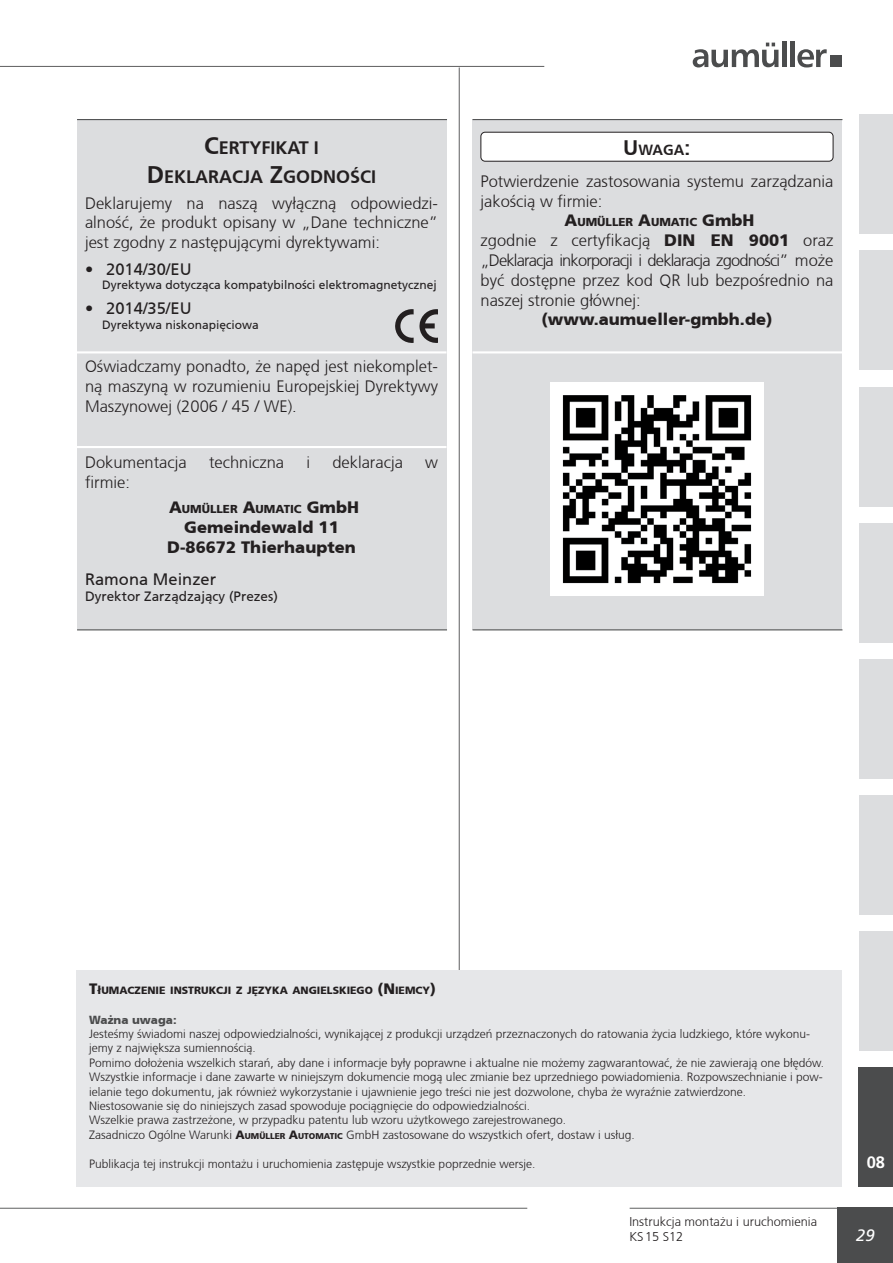
<style>
.page{position:relative;width:893px;height:1263px;background:#fff}
.page>*{position:absolute;margin:0;border:0;box-sizing:border-box;transform-origin:0 0}
.t1{font:700 18px/28.8px "Frutiger CE";color:#231f20;text-align:center}
.t2{font:300 16.5px/19.8px "Frutiger CE";color:#231f20;text-align:justify}
.t3{font:900 16.5px/19.8px "Frutiger CE";color:#231f20;text-align:center}
.t4{font:16.5px "Frutiger CE";color:#231f20}
.t5{font:italic 16.5px "Frutiger LT Std";color:#fff}
.t6{font:700 16.5px "Frutiger LT Std";color:#fff}
.t7{font:700 14.7px "Frutiger CE";color:#231f20}
.t8{font:13.5px "Frutiger CE";color:#231f20}
.t9{font:300 12.75px/15.3px "Frutiger CE";color:#231f20}
.t10{font:300 12px/14.4px "Frutiger CE";color:#231f20}
.t11{font:12px "Frutiger CE";color:#231f20}
.t12{font:900 11.7px "Frutiger CE";color:#4b4c4d}
.t13{font:900 11.55px "Frutiger LT Std";color:#231f20}
.t14{font:900 10.5px "Frutiger CE";color:#231f20}
.s1{font-size:24px}
.s2{font-size:16.5px}
.s3{font-family:"Frutiger CE";font-size:16.5px}
.s4{font-size:21px}
.s5{font-weight:900}
.s6{font-size:15px}
.s7{font-size:11.25px}
.s8{font-weight:900;font-size:8.4px}
</style>
<div class="page">
<div style="left:859px;top:251px;width:34px;height:119px;background:#dcdddf"></div>
<div style="left:859px;top:387px;width:34px;height:119px;background:#dcdddf"></div>
<div style="left:859px;top:523px;width:34px;height:119px;background:#dcdddf"></div>
<div style="left:859px;top:659px;width:34px;height:119px;background:#dcdddf"></div>
<div style="left:859px;top:795px;width:34px;height:119px;background:#dcdddf"></div>
<div style="left:859px;top:931px;width:34px;height:119px;background:#dcdddf"></div>
<div style="left:859px;top:115px;width:34px;height:119px;background:#dcdddf"></div>
<hr style="left:630px;top:1208px;width:263px;height:1px;background:#4b4c4d">
<hr style="left:0;top:1208px;width:527px;height:1px;background:#4b4c4d">
<div style="left:838px;top:1208px;width:55px;height:55px;background:#4b4c4d"></div>
<div style="left:77px;top:119px;width:369px;height:510px;background:#dcdddf"></div>
<div style="left:472px;top:119px;width:370px;height:510px;background:#dcdddf"></div>
<hr style="left:459px;top:67px;width:1px;height:911px;background:#4b4c4d">
<hr style="left:473px;top:351px;width:369px;height:2px;background:#fff">
<hr style="left:77px;top:351px;width:369px;height:2px;background:#fff">
<hr style="left:473px;top:629px;width:369px;height:1px;background:#4b4c4d">
<hr style="left:473px;top:119px;width:369px;height:1px;background:#4b4c4d">
<hr style="left:77px;top:629px;width:370px;height:1px;background:#4b4c4d">
<hr style="left:77px;top:119px;width:370px;height:1px;background:#4b4c4d">
<div style="left:481px;top:132px;width:352px;height:29px;background:#fff;border-radius:4px"></div>
<div style="left:480px;top:132px;width:353px;height:30px;border:1px solid #231f20;border-radius:4px"></div>
<hr style="left:77px;top:446px;width:369px;height:2px;background:#fff">
<svg style="left:395px;top:309px;width:43px;height:34px"></svg>
<hr style="left:0;top:66px;width:544px;height:1px;background:#4b4c4d">
<svg style="left:693px;top:43px;width:85px;height:24px"></svg>
<div style="left:782px;top:41px;width:5px;height:26px;background:#4b4c4d"></div>
<div style="left:790px;top:41px;width:5px;height:26px;background:#4b4c4d"></div>
<svg style="left:797px;top:49px;width:30px;height:18px"></svg>
<div style="left:830px;top:56px;width:12px;height:11px;background:#4b4c4d"></div>
<div style="left:859px;top:1068px;width:34px;height:119px;background:#4b4c4d"></div>
<div style="left:77px;top:969px;width:765px;height:217px;background:#e6e7e9"></div>
<img style="left:551px;top:383px;width:212px;height:212px">
<h1 class="t1" style="left:147px;top:133px;width:231px"><span class="s1">C</span>ERTYFIKAT I<br><span class="s1">D</span>EKLARACJA <span class="s1">Z</span>GODNOŚCI</h1>
<h2 class="t2" style="left:85px;top:193px;width:354px">Deklarujemy na naszą wyłączną odpowiedzi&shy;alność, że produkt opisany w „Dane techniczne” jest zgodny z następującymi dyrektywami:</h2>
<h2 class="t4" style="left:85px;top:259px;width:108px">• 2014/30/EU</h2>
<p class="t11" style="left:102px;top:278px;width:336px">Dyrektywa dotycząca kompatybilności elektromagnetycznej</p>
<h2 class="t4" style="left:85px;top:299px;width:108px">• 2014/35/EU</h2>
<p class="t11" style="left:102px;top:317px;width:158px">Dyrektywa niskonapięciowa</p>
<h2 class="t2" style="left:85px;top:357px;width:354px">Oświadczamy ponadto, że napęd jest niekomplet&shy;ną maszyną w rozumieniu Europejskiej Dyrektywy Maszynowej (2006 / 45 / WE).</h2>
<h2 class="t2" style="left:85px;top:452px;width:103px">Dokumentacja</h2>
<h2 class="t2" style="left:209px;top:452px;width:77px">techniczna</h2>
<h2 class="t2" style="left:306px;top:452px;width:5px">i</h2>
<h2 class="t2" style="left:332px;top:452px;width:72px">deklaracja</h2>
<h2 class="t2" style="left:425px;top:452px;width:14px">w</h2>
<h2 class="t2" style="left:85px;top:472px;width:46px">firmie:</h2>
<p class="t13" style="left:169px;top:502px;width:191px"><span class="s2">A</span>UMÜLLER <span class="s2">A</span>UMATIC <span class="s3">GmbH</span></p>
<h2 class="t3" style="left:167px;top:518px;width:190px">Gemeindewald 11<br>D-86672 Thierhaupten</h2>
<h2 class="t4" style="left:85px;top:569px;width:133px">Ramona Meinzer</h2>
<p class="t8" style="left:85px;top:588px;width:194px">Dyrektor Zarządzający (Prezes)</p>
<p class="t7" style="left:623px;top:141px;width:68px"><span class="s4">U</span>WAGA<span class="s4">:</span></p>
<h2 class="t2" style="left:480px;top:171px;width:354px">Potwierdzenie zastosowania systemu zarządzania jakością w firmie:</h2>
<p class="t13" style="left:564px;top:215px;width:191px"><span class="s2">A</span>UMÜLLER <span class="s2">A</span>UMATIC <span class="s3">GmbH</span></p>
<h2 class="t2" style="left:480px;top:230px;width:354px">zgodnie z certyfikacją <span class="s5">DIN EN 9001</span> oraz „Deklaracja inkorporacji i deklaracja zgodności” może być dostępne przez kod QR lub bezpośrednio na naszej stronie głównej:</h2>
<h2 class="t3" style="left:541px;top:310px;width:233px">(www.aumueller-gmbh.de)</h2>
<p class="t14" style="left:89px;top:984px;width:29px"><span class="s6">T</span><span class="s7">Ł</span>UMAC</p>
<p class="t14" style="left:135px;top:984px;width:14px">ZENIE</p>
<p class="t14" style="left:170px;top:984px;width:45px">INSTRUKCJI</p>
<p class="t14" style="left:236px;top:984px;width:104px">Z JĘZYKA ANGIELSKIE</p>
<p class="t14" style="left:357px;top:984px;width:47px">GO <span class="s6">(N</span>IEMC</p>
<p class="t14" style="left:422px;top:984px;width:15px">Y<span class="s6">)</span></p>
<p class="t12" style="left:89px;top:1012px;width:89px">Ważna uwaga:</p>
<p class="t10" style="left:89px;top:1026px;width:736px">Jesteśmy świadomi naszej odpowiedzialności, wynikającej z produkcji urządzeń przeznaczonych do ratowania życia ludzkiego, które wykonu&shy;jemy z największa sumiennością.<br>Pomimo dołożenia wszelkich starań, aby dane i informacje były poprawne i aktualne nie możemy zagwarantować, że nie zawierają one błędów.<br>Wszystkie informacje i dane zawarte w niniejszym dokumencie mogą ulec zmianie bez uprzedniego powiadomienia. Rozpowszechnianie i pow&shy;ielanie tego dokumentu, jak również wykorzystanie i ujawnienie jego treści nie jest dozwolone, chyba że wyraźnie zatwierdzone.<br>Niestosowanie się do niniejszych zasad spowoduje pociągnięcie do odpowiedzialności.<br>Wszelkie prawa zastrzeżone, w przypadku patentu lub wzoru użytkowego zarejestrowanego.<br>Zasadniczo Ogólne Warunki <span class="s5">A</span><span class="s8">UMÜLLER</span> <span class="s5">A</span><span class="s8">UTOMATIC</span> GmbH zastosowane do wszystkich ofert, dostaw i usług.</p>
<p class="t10" style="left:89px;top:1157px;width:448px">Publikacja tej instrukcji montażu i uruchomienia zastępuje wszystkie poprzednie wersje.</p>
<p class="t9" style="left:629px;top:1213px;width:189px">Instrukcja monta¿u i uruchomienia<br>KS15 S12</p>
<h2 class="t6" style="left:867px;top:1153px;width:20px">08</h2>
<h2 class="t5" style="left:856px;top:1226px;width:20px">29</h2>
</div>
